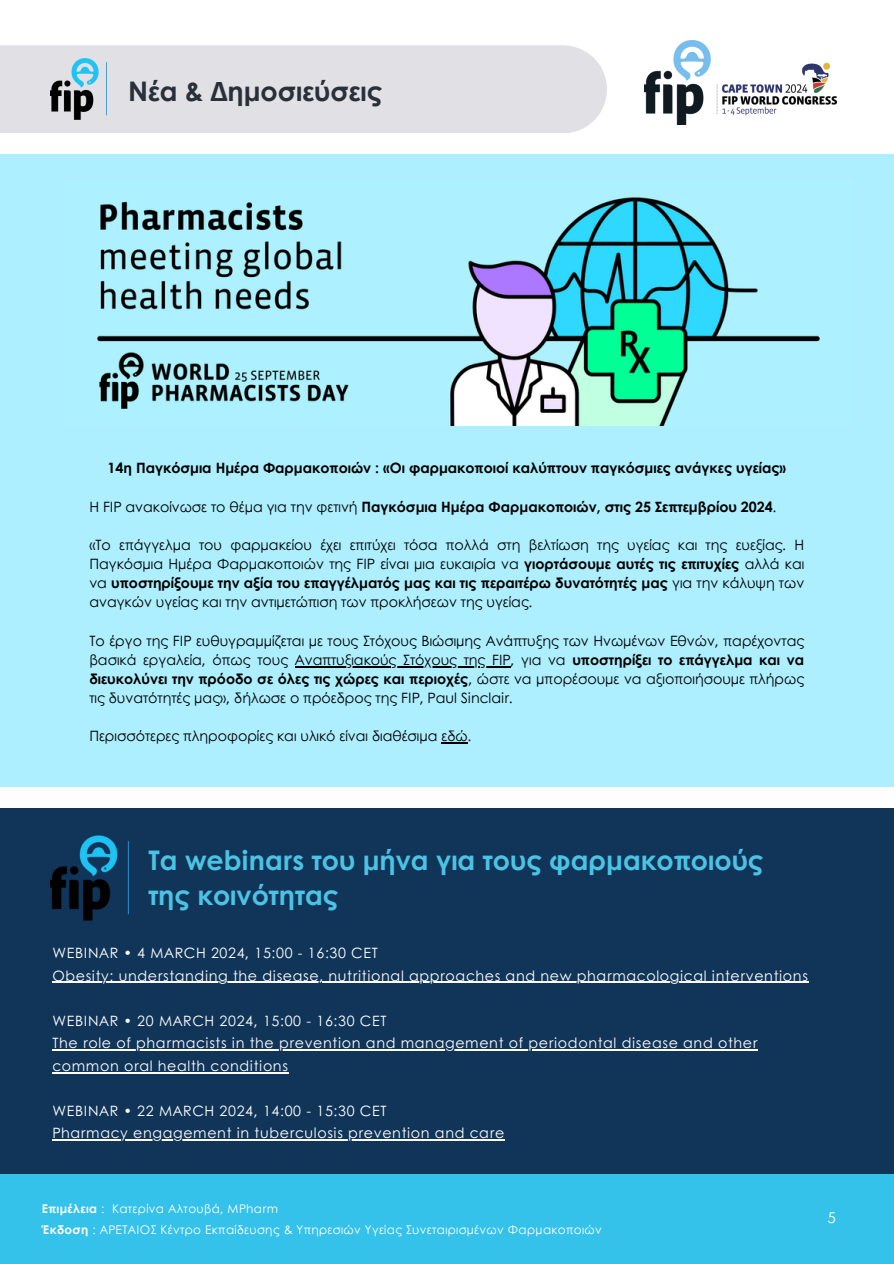
<style>
.page{position:relative;width:894px;height:1264px;background:#fff}
.page>*{position:absolute;margin:0;border:0;box-sizing:border-box;transform-origin:0 0}
.t1{font:700 27px/34.8px "Century Gothic";color:#4bc3e5}
.t2{font:700 27px "Century Gothic";color:#293039}
.t3{font:15px "Century Gothic";color:#fff}
.t4{font:14.25px/19.2px "Century Gothic";color:#000;text-align:justify}
.t5{font:14.25px/22.5px "Century Gothic";letter-spacing:.045em;color:#fff}
.t6{font:700 14.25px "Century Gothic";color:#000}
.t7{font:12px/21px "Century Gothic";letter-spacing:.03em;color:#fff}
.s1{font-weight:400}
.s2{font-weight:700}
</style>
<div class="page">
<div style="left:0;top:808px;width:893px;height:444px;background:#113558"></div>
<div style="left:0;top:1174px;width:893px;height:89px;background:#34c1ea"></div>
<div style="left:0;top:45px;width:606px;height:88px;background:#e1e1e5"></div>
<img style="left:50px;top:835px;width:78px;height:86px">
<img style="left:50px;top:45px;width:57px;height:88px">
<img style="left:644px;top:41px;width:191px;height:84px">
<div style="left:0;top:154px;width:893px;height:633px;background:#adeffe"></div>
<img style="left:97px;top:197px;width:723px;height:229px">
<hr style="left:52px;top:981px;width:756px;height:2px;background:#fff">
<hr style="left:52px;top:1049px;width:706px;height:1px;background:#fff">
<hr style="left:52px;top:1071px;width:236px;height:2px;background:#fff">
<hr style="left:52px;top:1139px;width:452px;height:1px;background:#fff">
<hr style="left:295px;top:666px;width:215px;height:1px;background:#000">
<svg style="left:441px;top:742px;width:26px;height:1px"></svg>
<h1 class="t2" style="left:128px;top:71px;width:255px">Νέα &amp; Δημοσιεύσεις</h1>
<p class="t6" style="left:107px;top:457px;width:680px">14η Παγκόσμια Ημέρα Φαρμακοποιών : «Οι φαρμακοποιοί καλύπτουν παγκόσμιες ανάγκες υγείας»</p>
<p class="t6" style="left:89px;top:496px;width:688px"><span class="s1">H FIP ανακοίνωσε το θέμα για την φετινή</span> Παγκόσμια Ημέρα Φαρμακοποιών, στις 25 Σεπτεμβρίου 2024<span class="s1">.</span></p>
<p class="t4" style="left:89px;top:534px;width:716px">«Το επάγγελμα του φαρμακείου έχει επιτύχει τόσα πολλά στη βελτίωση της υγείας και της ευεξίας. Η Παγκόσμια Ημέρα Φαρμακοποιών της FIP είναι μια ευκαιρία να <span class="s2">γιορτάσουμε αυτές τις επιτυχίες</span> αλλά και να <span class="s2">υποστηρίξουμε την αξία του επαγγέλματός μας και τις περαιτέρω δυνατότητές μας</span> για την κάλυψη των αναγκών υγείας και την αντιμετώπιση των προκλήσεων της υγείας.</p>
<p class="t4" style="left:89px;top:630px;width:716px">Το έργο της FIP ευθυγραμμίζεται με τους Στόχους Βιώσιμης Ανάπτυξης των Ηνωμένων Εθνών, παρέχοντας βασικά εργαλεία, όπως τους Αναπτυξιακούς Στόχους της FIP, για να <span class="s2">υποστηρίξει το επάγγελμα και να διευκολύνει την πρόοδο σε όλες τις χώρες και περιοχές</span>, ώστε να μπορέσουμε να αξιοποιήσουμε πλήρως τις δυνατότητές μας», δήλωσε ο πρόεδρος της FIP, Paul Sinclair.</p>
<p class="t4" style="left:89px;top:726px;width:383px">Περισσότερες πληροφορίες και υλικό είναι διαθέσιμα εδώ.</p>
<h1 class="t1" style="left:148px;top:841px;width:616px">Τα webinars του μήνα για τους φαρμακοποιούς της κοινότητας</h1>
<p class="t5" style="left:52px;top:941px;width:756px">WEBINAR • 4 MARCH 2024, 15:00 - 16:30 CET<br>Obesity: understanding the disease, nutritional approaches and new pharmacological interventions</p>
<p class="t5" style="left:52px;top:1008px;width:706px">WEBINAR • 20 MARCH 2024, 15:00 - 16:30 CET<br>The role of pharmacists in the prevention and management of periodontal disease and other common oral health conditions</p>
<p class="t5" style="left:52px;top:1098px;width:453px">WEBINAR • 22 MARCH 2024, 14:00 - 15:30 CET<br>Pharmacy engagement in tuberculosis prevention and care</p>
<p class="t7" style="left:42px;top:1197px;width:561px"><span class="s2">Επιμέλεια</span> : Κατερίνα Αλτουβά, MPharm<br><span class="s2">Έκδοση</span> : ΑΡΕΤΑΙΟΣ Κέντρο Εκπαίδευσης &amp; Υπηρεσιών Υγείας Συνεταιρισμένων Φαρμακοποιών</p>
<p class="t3" style="left:827px;top:1206px;width:10px">5</p>
</div>
